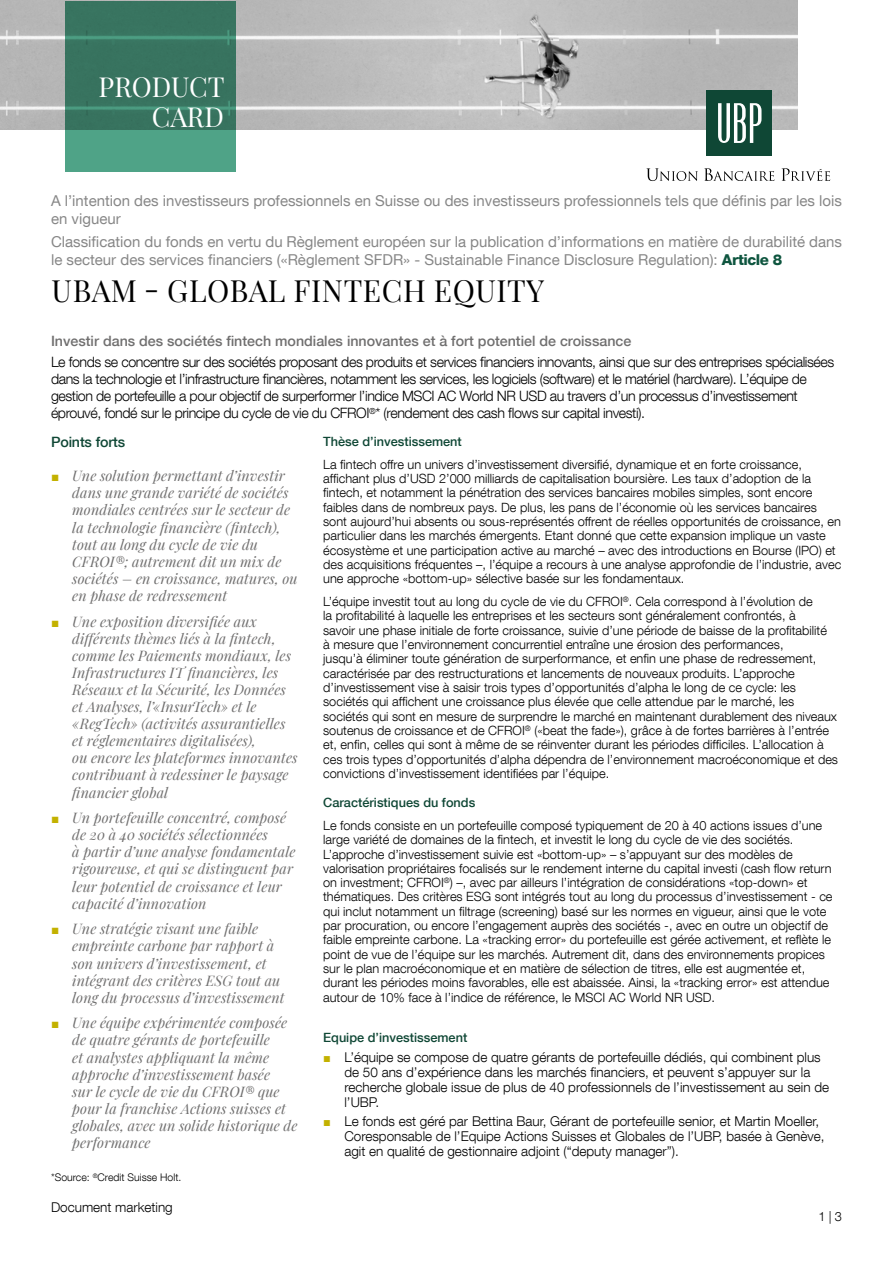
<style>
.page{position:relative;width:893px;height:1263px;background:#fff}
.page>*{position:absolute;margin:0;border:0;box-sizing:border-box;transform-origin:0 0}
.t1{font:30px "Playfair Display";letter-spacing:.02em;color:#000}
.t2{font:27px/30px "Playfair Display";color:#fff;text-align:right}
.t3{font:15px/18px "Helvetica Neue LT Com";color:#878787}
.t4{font:italic 14.25px/17.1px "Playfair Display";letter-spacing:.01em;color:#706f6f}
.t5{font:300 14.25px/17.1px "Helvetica Neue LT Com";letter-spacing:-.03em;color:#000}
.t6{font:500 14.25px "Helvetica Neue LT Com";color:#706f6f}
.t7{font:500 14.25px "Helvetica Neue LT Com";letter-spacing:-.01em;color:#0f4735}
.t8{font:300 13.5px/15px "Helvetica Neue LT Com";color:#000}
.t9{font:300 12.75px/14.2px "Helvetica Neue LT Com";color:#000}
.t10{font:500 12.75px "Helvetica Neue LT Com";color:#0f4735}
.t11{font:300 10.5px "Helvetica Neue LT Com";color:#000}
.s1{font-weight:800;color:#0e553f}
.s2{font-family:"Arial";font-weight:400;font-size:12.9px;color:#c3b100}
.s3{font-family:"Arial";font-style:normal;font-size:13.5px;color:#c3b100}
</style>
<div class="page">
<img style="left:0;top:0;width:797px;height:130px">
<svg style="left:65px;top:1px;width:170px;height:170px;background:#3e806a"></svg>
<svg style="left:646px;top:168px;width:52px;height:13px"></svg>
<svg style="left:704px;top:168px;width:70px;height:13px"></svg>
<svg style="left:781px;top:168px;width:49px;height:13px"></svg>
<div style="left:706px;top:90px;width:66px;height:66px;background:#0f4735"></div>
<svg style="left:718px;top:103px;width:43px;height:40px"></svg>
<h2 class="t2" style="left:99px;top:70px;width:128px">PRODUCT<br>CARD</h2>
<p class="t3" style="left:51px;top:192px;width:792px">A l’intention des investisseurs professionnels en Suisse ou des investisseurs professionnels tels que définis par les lois en vigueur</p>
<p class="t3" style="left:51px;top:232px;width:792px">Classification du fonds en vertu du Règlement européen sur la publication d’informations en matière de durabilité dans le secteur des services financiers («Règlement SFDR» - Sustainable Finance Disclosure Regulation): <span class="s1">Article 8</span></p>
<h1 class="t1" style="left:52px;top:268px;width:494px">UBAM - GLOBAL FINTECH EQUITY</h1>
<p class="t6" style="left:51px;top:332px;width:582px">Investir dans des sociétés fintech mondiales innovantes et à fort potentiel de croissance</p>
<p class="t5" style="left:51px;top:353px;width:785px">Le fonds se concentre sur des sociétés proposant des produits et services financiers innovants, ainsi que sur des entreprises spécialisées dans la technologie et l’infrastructure financières, notamment les services, les logiciels (software) et le matériel (hardware). L’équipe de gestion de portefeuille a pour objectif de surperformer l’indice MSCI AC World NR USD au travers d’un processus d’investissement éprouvé, fondé sur le principe du cycle de vie du CFROI<sup>®</sup>* (rendement des cash flows sur capital investi).</p>
<p class="t10" style="left:323px;top:434px;width:140px">Thèse d’investissement</p>
<p class="t9" style="left:323px;top:457px;width:520px">La fintech offre un univers d’investissement diversifié, dynamique et en forte croissance, affichant plus d’USD 2’000 milliards de capitalisation boursière. Les taux d’adoption de la fintech, et notamment la pénétration des services bancaires mobiles simples, sont encore faibles dans de nombreux pays. De plus, les pans de l’économie où les services bancaires sont aujourd’hui absents ou sous-représentés offrent de réelles opportunités de croissance, en particulier dans les marchés émergents. Etant donné que cette expansion implique un vaste écosystème et une participation active au marché – avec des introductions en Bourse (IPO) et des acquisitions fréquentes –, l’équipe a recours à une analyse approfondie de l’industrie, avec une approche «bottom-up» sélective basée sur les fondamentaux.</p>
<p class="t9" style="left:323px;top:594px;width:516px">L’équipe investit tout au long du cycle de vie du CFROI<sup>®</sup>. Cela correspond à l’évolution de<br>la profitabilité à laquelle les entreprises et les secteurs sont généralement confrontés, à<br>savoir une phase initiale de forte croissance, suivie d’une période de baisse de la profitabilité<br>à mesure que l’environnement concurrentiel entraîne une érosion des performances,<br>jusqu’à éliminer toute génération de surperformance, et enfin une phase de redressement, caractérisée par des restructurations et lancements de nouveaux produits. L’approche d’investissement vise à saisir trois types d’opportunités d’alpha le long de ce cycle: les sociétés qui affichent une croissance plus élevée que celle attendue par le marché, les sociétés qui sont en mesure de surprendre le marché en maintenant durablement des niveaux soutenus de croissance et de CFROI<sup>®</sup> («beat the fade»), grâce à de fortes barrières à l’entrée et, enfin, celles qui sont à même de se réinventer durant les périodes difficiles. L’allocation à ces trois types d’opportunités d’alpha dépendra de l’environnement macroéconomique et des convictions d’investissement identifiées par l’équipe.</p>
<p class="t10" style="left:323px;top:795px;width:154px">Caractéristiques du fonds</p>
<p class="t9" style="left:323px;top:818px;width:511px">Le fonds consiste en un portefeuille composé typiquement de 20 à 40 actions issues d’une large variété de domaines de la fintech, et investit le long du cycle de vie des sociétés.<br>L’approche d’investissement suivie est «bottom-up» – s’appuyant sur des modèles de valorisation propriétaires focalisés sur le rendement interne du capital investi (cash flow return on investment; CFROI<sup>®</sup>) –, avec par ailleurs l’intégration de considérations «top-down» et thématiques. Des critères ESG sont intégrés tout au long du processus d’investissement - ce qui inclut notamment un filtrage (screening) basé sur les normes en vigueur, ainsi que le vote par procuration, ou encore l’engagement auprès des sociétés -, avec en outre un objectif de faible empreinte carbone. La «tracking error» du portefeuille est gérée activement, et reflète le point de vue de l’équipe sur les marchés. Autrement dit, dans des environnements propices sur le plan macroéconomique et en matière de sélection de titres, elle est augmentée et, durant les périodes moins favorables, elle est abaissée. Ainsi, la «tracking error» est attendue autour de 10% face à l’indice de référence, le MSCI AC World NR USD.</p>
<p class="t10" style="left:323px;top:1030px;width:146px">Equipe d’investissement</p>
<p class="t8" style="left:344px;top:1049px;width:486px;text-indent:-21px"><span class="s2">■</span> L’équipe se compose de quatre gérants de portefeuille dédiés, qui combinent plus de 50 ans d’expérience dans les marchés financiers, et peuvent s’appuyer sur la recherche globale issue de plus de 40 professionnels de l’investissement au sein de l’UBP.</p>
<p class="t8" style="left:344px;top:1113px;width:482px;text-indent:-21px"><span class="s2">■</span> Le fonds est géré par Bettina Baur, Gérant de portefeuille senior, et Martin Moeller,<br>Coresponsable de l’Equipe Actions Suisses et Globales de l’UBP, basée à Genève, agit en qualité de gestionnaire adjoint (“deputy manager”).</p>
<p class="t7" style="left:51px;top:433px;width:76px">Points forts</p>
<p class="t4" style="left:72px;top:466px;width:227px;text-indent:-21px"><span class="s3">■</span> Une solution permettant d’investir dans une grande variété de sociétés mondiales centrées sur le secteur de la technologie financière (fintech), tout au long du cycle de vie du CFROI®; autrement dit un mix de sociétés – en croissance, matures, ou en phase de redressement</p>
<p class="t4" style="left:72px;top:611px;width:227px;text-indent:-21px"><span class="s3">■</span> Une exposition diversifiée aux différents thèmes liés à la fintech, comme les Paiements mondiaux, les Infrastructures IT financières, les Réseaux et la Sécurité, les Données et Analyses, l’«InsurTech» et le «RegTech» (activités assurantielles et réglementaires digitalisées),<br>ou encore les plateformes innovantes contribuant à redessiner le paysage financier global</p>
<p class="t4" style="left:72px;top:808px;width:225px;text-indent:-21px"><span class="s3">■</span> Un portefeuille concentré, composé de 20 à 40 sociétés sélectionnées<br>à partir d’une analyse fondamentale rigoureuse, et qui se distinguent par leur potentiel de croissance et leur capacité d’innovation</p>
<p class="t4" style="left:72px;top:919px;width:214px;text-indent:-21px"><span class="s3">■</span> Une stratégie visant une faible empreinte carbone par rapport à son univers d’investissement, et intégrant des critères ESG tout au long du processus d’investissement</p>
<p class="t4" style="left:72px;top:1013px;width:227px;text-indent:-21px"><span class="s3">■</span> Une équipe expérimentée composée de quatre gérants de portefeuille<br>et analystes appliquant la même approche d’investissement basée<br>sur le cycle de vie du CFROI® que pour la franchise Actions suisses et globales, avec un solide historique de performance</p>
<p class="t11" style="left:51px;top:1171px;width:132px">*Source: <sup>®</sup>Credit Suisse Holt.</p>
<p class="t8" style="left:51px;top:1199px;width:123px">Document marketing</p>
<p class="t9" style="left:818px;top:1209px;width:25px">1 | 3</p>
</div>
